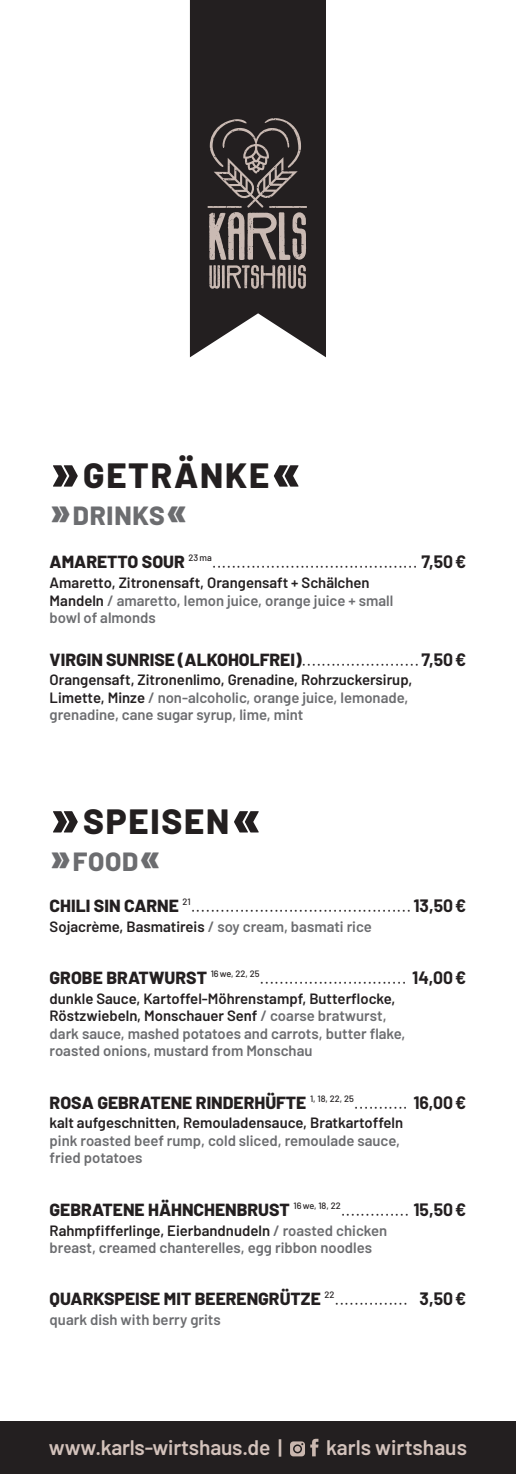
<style>
.page{position:relative;width:516px;height:1474px;background:#fff}
.page>*{position:absolute;margin:0;border:0;box-sizing:border-box;transform-origin:0 0}
.t1{font:800 35px "Barlow";letter-spacing:.05em;color:#231f20}
.t2{font:800 26.25px "Barlow";letter-spacing:.03em;color:#6c6d70}
.t3{font:600 21px "Barlow";letter-spacing:-.01em;color:#d3c2bb}
.t4{font:800 17.5px "Barlow";color:#231f20}
.t5{font:300 17.5px "Barlow";color:#231f20}
.t6{font:600 14.88px/17.5px "Barlow";color:#6c6d70}
.t7{font:600 14.88px "Barlow";color:#231f20}
.s1{font-size:61.25px}
.s2{font-size:43.75px}
.s3{font-weight:800}
.s4{font-weight:700}
.s5{color:#231f20}
.s6{font-weight:300}
.s7{color:#6c6d70}
</style>
<div class="page">
<svg style="left:190px;top:0;width:136px;height:357px;background:#373334"></svg>
<svg style="left:208px;top:118px;width:99px;height:171px;background:#574f4d"></svg>
<div style="left:0;top:1421px;width:516px;height:52px;background:#231f20"></div>
<svg style="left:290px;top:1438px;width:28px;height:18px"></svg>
<h1 class="t1" style="left:50px;top:449px;width:253px"><span class="s1">»</span>GETRÄNKE<span class="s1">«</span></h1>
<h2 class="t2" style="left:50px;top:496px;width:139px"><span class="s2">»</span>DRINKS<span class="s2">«</span></h2>
<p class="t5" style="left:50px;top:549px;width:418px"><span class="s3">AMARETTO SOUR</span> <sup>23ma</sup>.......................................... <span class="s4">7,50€</span></p>
<p class="t6" style="left:50px;top:573px;width:345px"><span class="s5">Amaretto, Zitronensaft, Orangensaft + Schälchen<br>Mandeln</span> / amaretto, lemon juice, orange juice + small bowl of almonds</p>
<p class="t4" style="left:50px;top:646px;width:418px">VIRGIN SUNRISE (ALKOHOLFREI)<span class="s6">........................</span> <span class="s4">7,50€</span></p>
<p class="t6" style="left:50px;top:670px;width:364px"><span class="s5">Orangensaft, Zitronenlimo, Grenadine, Rohrzuckersirup,<br>Limette, Minze</span> / non-alcoholic, orange juice, lemonade, grenadine, cane sugar syrup, lime, mint</p>
<h1 class="t1" style="left:50px;top:795px;width:214px"><span class="s1">»</span>SPEISEN<span class="s1">«</span></h1>
<h2 class="t2" style="left:50px;top:841px;width:113px"><span class="s2">»</span>FOOD<span class="s2">«</span></h2>
<p class="t5" style="left:50px;top:893px;width:418px"><span class="s3">CHILI SIN CARNE</span> <sup>21</sup>.............................................<span class="s4">13,50€</span></p>
<p class="t7" style="left:50px;top:915px;width:324px">Sojacrème, Basmatireis <span class="s7">/ soy cream, basmati rice</span></p>
<p class="t5" style="left:50px;top:965px;width:418px"><span class="s3">GROBE BRATWURST</span> <sup>16we,</sup> <sup>22,</sup> <sup>25</sup>.............................. <span class="s4">14,00€</span></p>
<p class="t6" style="left:50px;top:988px;width:357px"><span class="s5">dunkle Sauce, Kartoffel-Möhrenstampf, Butterflocke, Röstzwiebeln, Monschauer Senf</span> / coarse bratwurst, dark sauce, mashed potatoes and carrots, butter flake, roasted onions, mustard from Monschau</p>
<p class="t4" style="left:50px;top:1089px;width:418px">ROSA GEBRATENE RINDERHÜFTE <sup>1,</sup> <sup>18,</sup> <sup>22,</sup> <sup>25</sup><span class="s6">...........</span> <span class="s4">16,00€</span></p>
<p class="t7" style="left:50px;top:1112px;width:355px">kalt aufgeschnitten, Remouladensauce, Bratkartoffeln</p>
<p class="t6" style="left:50px;top:1130px;width:352px">pink roasted beef rump, cold sliced, remoulade sauce, fried potatoes</p>
<p class="t4" style="left:50px;top:1196px;width:418px">GEBRATENE HÄHNCHENBRUST <sup>16we,</sup> <sup>18,</sup> <sup>22</sup><span class="s6">..............</span> <span class="s4">15,50€</span></p>
<p class="t6" style="left:50px;top:1220px;width:339px"><span class="s5">Rahmpfifferlinge, Eierbandnudeln</span> / roasted chicken breast, creamed chanterelles, egg ribbon noodles</p>
<p class="t4" style="left:50px;top:1285px;width:418px">QUARKSPEISE MIT BEERENGRÜTZE <sup>22</sup><span class="s6">...............</span> <span class="s4">3,50€</span></p>
<p class="t6" style="left:50px;top:1309px;width:173px">quark dish with berry grits</p>
<h3 class="t3" style="left:49px;top:1432px;width:235px">www.karls-wirtshaus.de |</h3>
<h3 class="t3" style="left:326px;top:1432px;width:142px">karls wirtshaus</h3>
</div>
